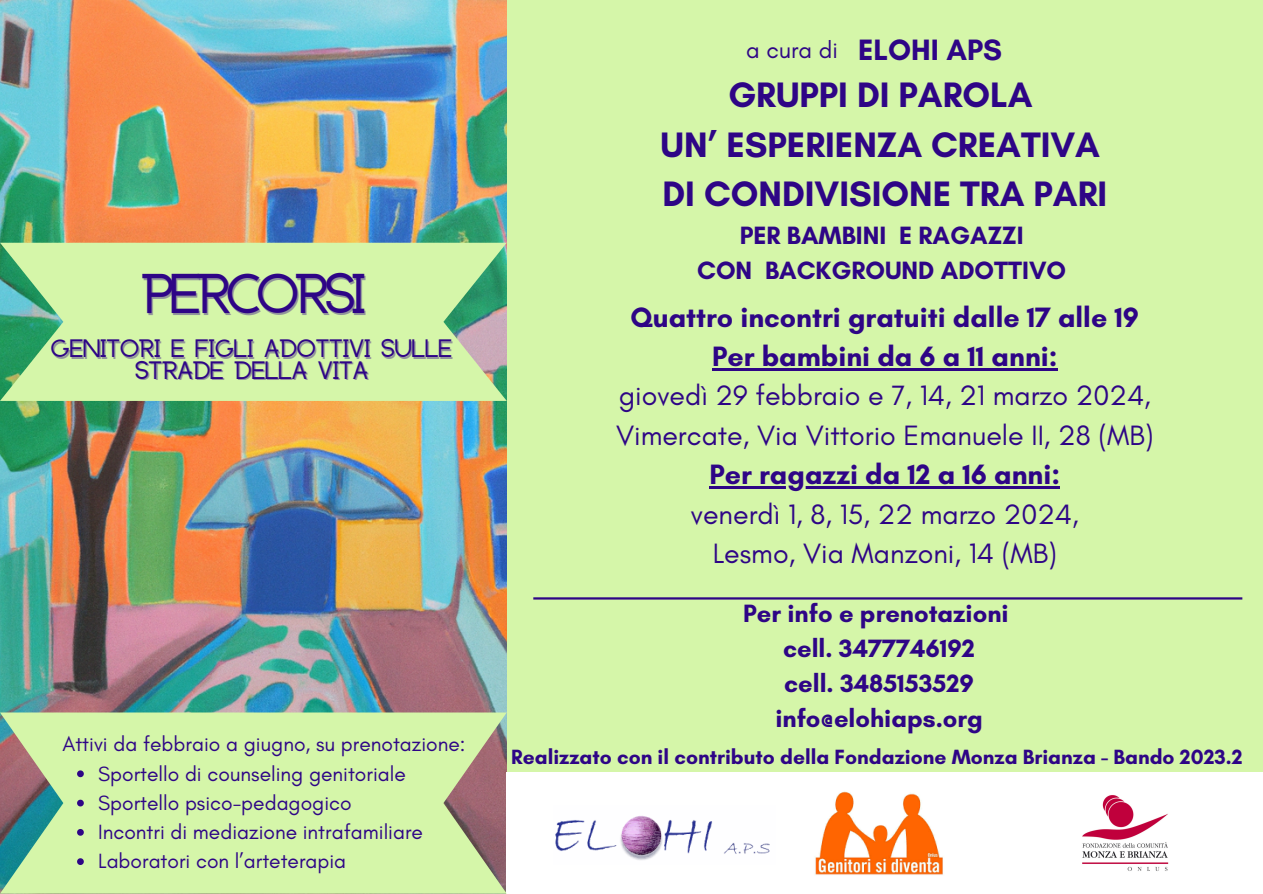
<style>
.page{position:relative;width:1263px;height:894px;background:#fff}
.page>*{position:absolute;margin:0;border:0;box-sizing:border-box;transform-origin:0 0}
.t1{font:700 44.85px "Anchorage";letter-spacing:-.085em;color:#2e0586}
.t2{font:700 36px/49.5px "Glacial Indifference";color:#2e0586;text-align:center}
.t3{font:700 30px "Glacial Indifference";color:#2e0586}
.t4{font:28.5px/39.3px "Glacial Indifference";color:#2e0586;text-align:center}
.t5{font:700 25.5px/34.8px "Glacial Indifference";color:#2e0586;text-align:center}
.t6{font:24px "Glacial Indifference";color:#2e0586}
.t7{font:21px "Glacial Indifference";color:#2e0586}
.t8{font:700 21px "Glacial Indifference";color:#2e0586}
.t9{font:700 20.1px "Anchorage";color:#2e0586}
.s1{font-weight:700}
</style>
<div class="page">
<div style="left:0;top:0;width:1263px;height:893px;background:#d5f6a9"></div>
<img style="left:0;top:0;width:506px;height:712px">
<div style="left:507px;top:771px;width:756px;height:122px;background:#fff"></div>
<svg style="left:0;top:712px;width:507px;height:181px"></svg>
<svg style="left:0;top:243px;width:507px;height:158px"></svg>
<img style="left:815px;top:791px;width:128px;height:84px">
<img style="left:1082px;top:795px;width:87px;height:76px">
<img style="left:555px;top:815px;width:215px;height:45px">
<svg style="left:77px;top:770px;width:7px;height:7px"></svg>
<svg style="left:77px;top:799px;width:7px;height:7px"></svg>
<svg style="left:77px;top:828px;width:7px;height:7px"></svg>
<svg style="left:77px;top:858px;width:7px;height:6px"></svg>
<hr style="left:712px;top:368px;width:345px;height:2px;background:#2e0586">
<hr style="left:709px;top:486px;width:351px;height:2px;background:#2e0586">
<hr style="left:533px;top:597px;width:709px;height:2px;background:#2e0586">
<h3 class="t1" style="left:141px;top:274px;width:226px">PERCORSI</h3>
<h6 class="t9" style="left:51px;top:339px;width:402px">GENITORI E FIGLI ADOTTIVI SULLE</h6>
<h2 class="t9" style="left:135px;top:361px;width:234px">STRADE DELLA VITA</h2>
<h5 class="t7" style="left:62px;top:731px;width:405px">Attivi da febbraio a giugno, su prenotazione:</h5>
<p class="t7" style="left:98px;top:760px;width:309px">Sportello di counseling genitoriale</p>
<p class="t7" style="left:98px;top:789px;width:255px">Sportello psico-pedagogico</p>
<p class="t7" style="left:98px;top:818px;width:326px">Incontri di mediazione intrafamiliare</p>
<p class="t7" style="left:98px;top:848px;width:250px">Laboratori con l’arteterapia</p>
<h4 class="t3" style="left:858px;top:31px;width:146px">ELOHI APS</h4>
<p class="t6" style="left:746px;top:35px;width:93px">a cura di</p>
<p class="t2" style="left:661px;top:70px;width:448px">GRUPPI DI PAROLA<br>UN’ ESPERIENZA CREATIVA<br>DI CONDIVISIONE TRA PARI</p>
<p class="t5" style="left:697px;top:218px;width:371px">PER BAMBINI E RAGAZZI<br>CON BACKGROUND ADOTTIVO</p>
<p class="t4" style="left:616px;top:297px;width:539px"><span class="s1">Quattro incontri gratuiti dalle 17 alle 19<br>Per bambini da 6 a 11 anni:<br></span>giovedì 29 febbraio e 7, 14, 21 marzo 2024, Vimercate, Via Vittorio Emanuele II, 28 (MB)</p>
<p class="t4" style="left:691px;top:454px;width:389px"><span class="s1">Per ragazzi da 12 a 16 anni: </span>venerdì 1, 8, 15, 22 marzo 2024,<br>Lesmo, Via Manzoni, 14 (MB)</p>
<p class="t5" style="left:743px;top:595px;width:267px">Per info e prenotazioni cell. 3477746192<br>cell. 3485153529 info@elohiaps.org</p>
<p class="t8" style="left:511px;top:743px;width:733px">Realizzato con il contributo della Fondazione Monza Brianza - Bando 2023.2</p>
</div>
